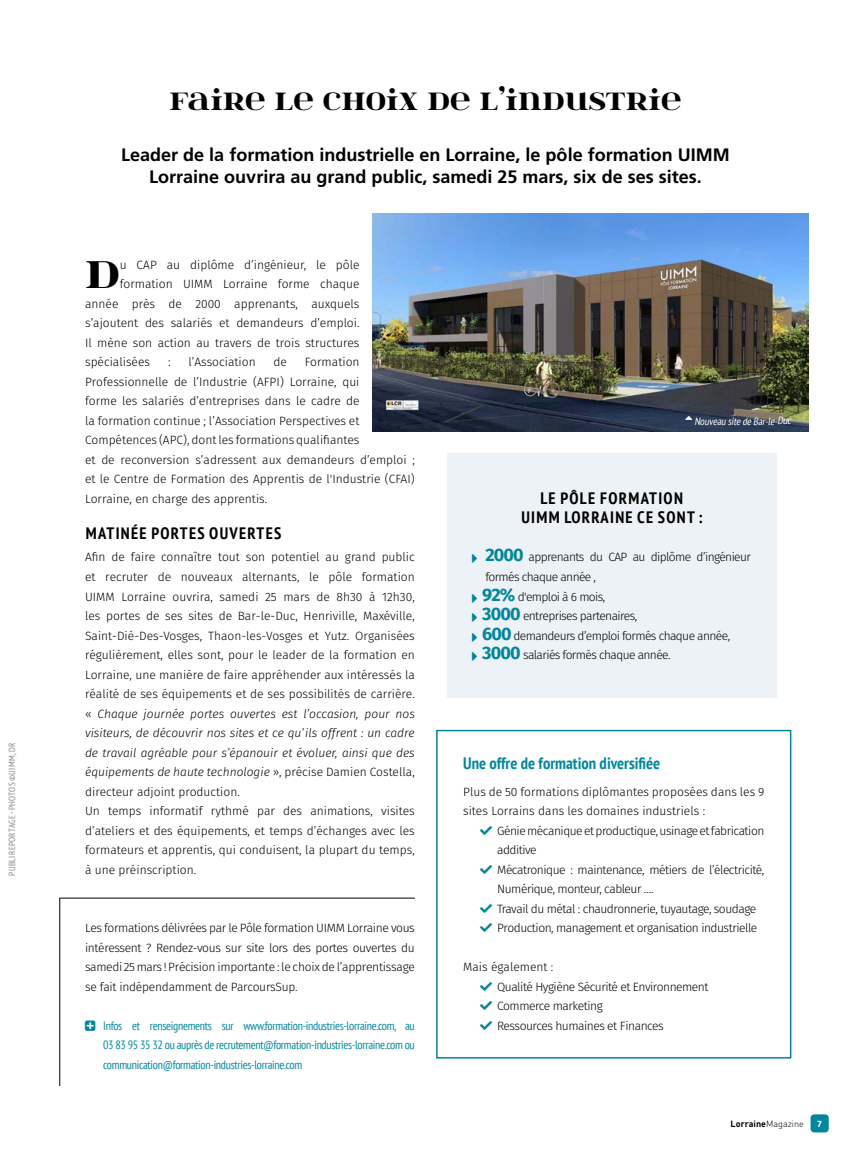
<style>
.page{position:relative;width:851px;height:1149px;background:#fff}
.page>*{position:absolute;margin:0;border:0;box-sizing:border-box;transform-origin:0 0}
.t1{font:43.95px "itsadzoke";color:#000}
.t2{font:28.5px "itsadzoke";color:#000}
.t3{font:700 18px/21.6px "Frutiger LT Std";color:#000;text-align:center}
.t4{font:700 condensed 16.5px/19.5px "PT Sans";letter-spacing:.08em;color:#000;text-align:center}
.t5{font:700 condensed 16.5px "PT Sans";color:#00879e}
.t6{font:300 12px/19.5px "Fira Sans";color:#000}
.t7{font:300 12px/19.5px "Fira Sans";letter-spacing:-.04em;color:#000}
.t8{font:condensed 12px/19.5px "PT Sans";letter-spacing:-.025em;color:#00879e;text-align:justify}
.t9{font:300 12px/19.5px "Fira Sans";letter-spacing:-.05em;color:#000}
.t10{font:italic condensed 10.5px "PT Sans";color:#fff}
.t11{font:condensed 9px "PT Sans";letter-spacing:.04em;color:#878787}
.t12{font:700 9px "DIN Pro";color:#000}
.t13{font:700 9px "Fira Sans";color:#fff}
.s1{font-style:italic}
.s2{font-weight:700;font-size:18px;color:#00879e}
.s3{font-weight:300}
</style>
<div class="page">
<div style="left:810px;top:1113px;width:18px;height:19px;background:#00879e;border-radius:4px"></div>
<div style="left:436px;top:729px;width:355px;height:329px;border:2px solid #00879e"></div>
<div style="left:446px;top:453px;width:330px;height:244px;background:#edf2f6"></div>
<hr style="left:59px;top:897px;width:1px;height:188px;background:#000">
<hr style="left:60px;top:897px;width:355px;height:1px;background:#000">
<img style="left:372px;top:213px;width:436px;height:218px">
<svg style="left:685px;top:415px;width:7px;height:4px"></svg>
<p class="t11" style="left:6px;top:875px;width:134px;rotate:-90deg">PUBLIREPORTAGE - PHOTOS ©UIMM, DR</p>
<h2 class="t2" style="left:170px;top:81px;width:513px">FAIRE LE CHOIX DE L’INDUSTRIE</h2>
<h3 class="t3" style="left:121px;top:144px;width:610px">Leader de la formation industrielle en Lorraine, le pôle formation UIMM<br>Lorraine ouvrira au grand public, samedi 25 mars, six de ses sites.</h3>
<h1 class="t1" style="left:85px;top:245px;width:36px">D</h1>
<p class="t6" style="left:120px;top:255px;width:241px">u CAP au diplôme d’ingénieur, le pôle</p>
<p class="t6" style="left:120px;top:275px;width:241px">formation UIMM Lorraine forme chaque</p>
<p class="t6" style="left:85px;top:294px;width:276px">année près de 2000 apprenants, auxquels</p>
<p class="t6" style="left:85px;top:314px;width:276px">s’ajoutent des salariés et demandeurs d’emploi.</p>
<p class="t6" style="left:85px;top:333px;width:276px">Il mène son action au travers de trois structures</p>
<p class="t6" style="left:85px;top:353px;width:66px">spécialisées</p>
<p class="t6" style="left:168px;top:353px;width:4px">:</p>
<p class="t6" style="left:188px;top:353px;width:69px">l’Association</p>
<p class="t6" style="left:273px;top:353px;width:15px">de</p>
<p class="t6" style="left:85px;top:353px;width:331px;text-indent:220px">Formation Professionnelle de l’Industrie (AFPI) Lorraine, qui<br>forme les salariés d’entreprises dans le cadre de<br>la formation continue ; l’Association Perspectives et Compétences (APC), dont les formations qualifiantes<br>et de reconversion s’adressent aux demandeurs d’emploi ; et le Centre de Formation des Apprentis de l'Industrie (CFAI)<br>Lorraine, en charge des apprentis.</p>
<h3 class="t4" style="left:86px;top:523px;width:197px">MATINÉE PORTES OUVERTES</h3>
<p class="t6" style="left:85px;top:548px;width:331px">Afin de faire connaître tout son potentiel au grand public et recruter de nouveaux alternants, le pôle formation UIMM Lorraine ouvrira, samedi 25 mars de 8h30 à 12h30, les portes de ses sites de Bar-le-Duc, Henriville, Maxéville, Saint-Dié-Des-Vosges, Thaon-les-Vosges et Yutz. Organisées régulièrement, elles sont, pour le leader de la formation en Lorraine, une manière de faire appréhender aux intéressés la réalité de ses équipements et de ses possibilités de carrière. « <span class="s1">Chaque journée portes ouvertes est l’occasion, pour nos visiteurs, de découvrir nos sites et ce qu’ils offrent : un cadre de travail agréable pour s’épanouir et évoluer, ainsi que des équipements de haute technologie</span> », précise Damien Costella, directeur adjoint production.<br>Un temps informatif rythmé par des animations, visites d’ateliers et des équipements, et temps d’échanges avec les formateurs et apprentis, qui conduisent, la plupart du temps, à une préinscription.</p>
<p class="t6" style="left:85px;top:918px;width:331px;text-align:justify">Les formations délivrées par le Pôle formation UIMM Lorraine vous intéressent ? Rendez-vous sur site lors des portes ouvertes du samedi 25 mars ! Précision importante : le choix de l’apprentissage se fait indépendamment de ParcoursSup.</p>
<p class="t8" style="left:103px;top:1015px;width:313px;text-indent:-18px">☑ Infos et renseignements sur www.formation-industries-lorraine.com, au 03 83 95 35 32 ou auprès de recrutement@formation-industries-lorraine.com ou communication@formation-industries-lorraine.com</p>
<p class="t10" style="left:694px;top:414px;width:100px">Nouveau sitedeBar-le-Duc</p>
<h3 class="t4" style="left:521px;top:488px;width:183px">LE PÔLE FORMATION<br>UIMM LORRAINE CE SONT :</h3>
<p class="t9" style="left:482px;top:548px;width:270px"><span class="s2">2000</span> apprenants du CAP au diplôme d’ingénieur formés chaque année ,<br><span class="s2">92%</span> d'emploi à 6 mois,<br><span class="s2">3000</span> entreprises partenaires,<br><span class="s2">600</span> demandeurs d’emploi formés chaque année, <span class="s2">3000</span> salariés formés chaque année.</p>
<h3 class="t5" style="left:463px;top:752px;width:199px">Une offre de formation diversifiée</h3>
<p class="t6" style="left:463px;top:782px;width:303px">Plus de 50 formations diplômantes proposées dans les 9 sites Lorrains dans les domaines industriels :</p>
<p class="t7" style="left:497px;top:821px;width:269px">Génie mécanique et productique, usinage et fabrication additive<br>Mécatronique : maintenance, métiers de l’électricité, Numérique, monteur, cableur ….<br>Travail du métal : chaudronnerie, tuyautage, soudage Production, management et organisation industrielle</p>
<p class="t7" style="left:497px;top:957px;width:213px;text-indent:-34px">Mais également :<br>Qualité Hygiène Sécurité et Environnement<br>Commerce marketing<br>Ressources humaines et Finances</p>
<p class="t12" style="left:730px;top:1115px;width:75px">Lorraine<span class="s3">Magazine</span></p>
<p class="t13" style="left:817px;top:1117px;width:6px">7</p>
</div>
